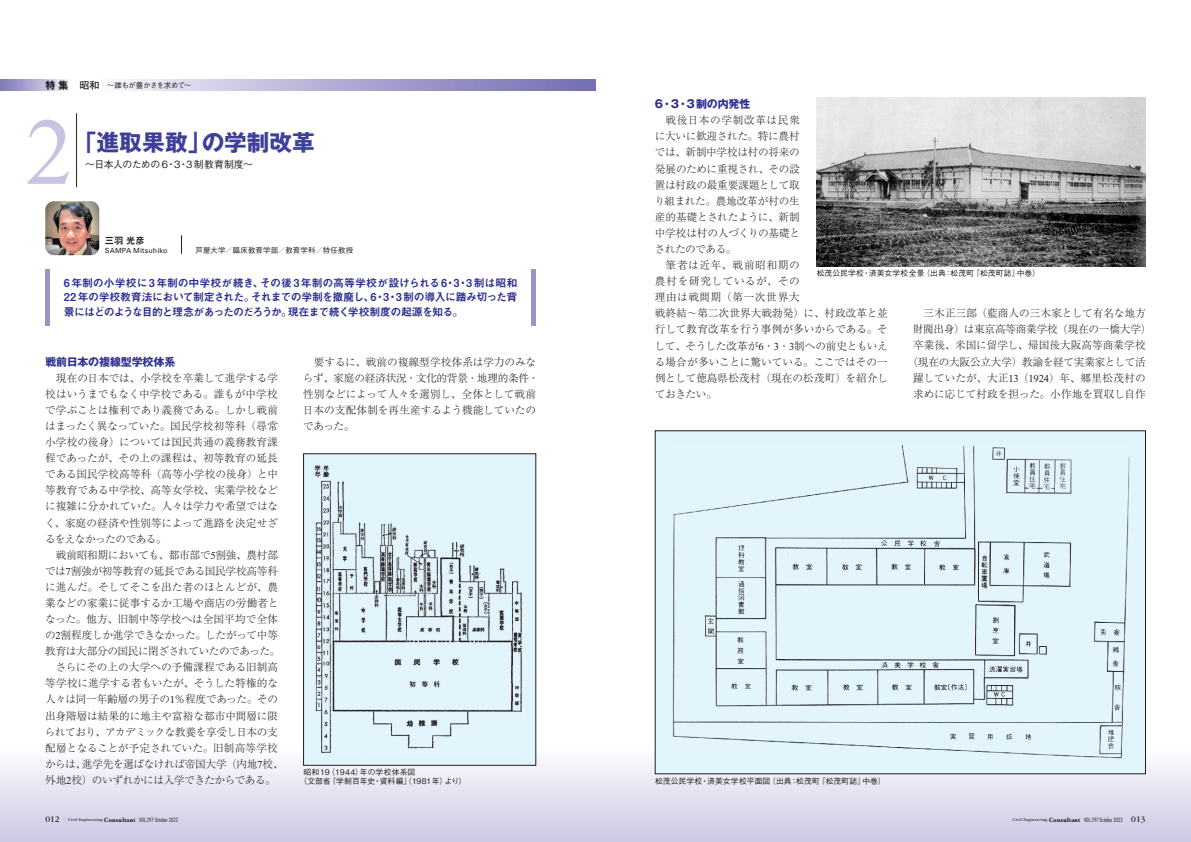
<style>
.page{position:relative;width:1191px;height:842px;background:#fff}
.page>*{position:absolute;margin:0;border:0;box-sizing:border-box;transform-origin:0 0}
.t1{font:95px "Times New Roman";color:#c6c4e1}
.t2{font:700 22.7px "Gothic MB101 Pro";letter-spacing:.005em;color:#3e3f99}
.t3{font:11px/14.2px "Midashi Go Pro MB31";letter-spacing:-.08em;color:#2e3092;text-align:justify}
.t4{font:700 11px "Gothic MB101 Pro";letter-spacing:-.01em;color:#2e3092}
.t5{font:300 10.6px/16.1px "Ryumin Pro";letter-spacing:-.01em;color:#231f20;text-align:justify}
.t6{font:300 10.6px "Ryumin Pro";letter-spacing:-.045em;color:#231f20}
.t7{font:300 10.6px "Ryumin Pro";letter-spacing:.015em;color:#231f20}
.t8{font:300 10.6px "Ryumin Pro";letter-spacing:-.03em;color:#231f20}
.t9{font:300 10.6px "Ryumin Pro";letter-spacing:-.04em;color:#231f20}
.t10{font:500 9.9px "Gothic BBB Pro";letter-spacing:-.04em;color:#231f20}
.t11{font:9.2px "Midashi Go Pro MB31";color:#231f20}
.t12{font:500 7.8px/8.5px "Gothic BBB Pro";letter-spacing:.015em;color:#231f20}
.t13{font:500 7.4px "Gothic BBB Pro";letter-spacing:.015em;color:#231f20}
.t14{font:500 7.4px "Gothic BBB Pro";letter-spacing:-.055em;color:#231f20}
.t15{font:7.1px "Univers";letter-spacing:.02em;color:#231f20}
.t16{font:300 condensed 5.7px "Futura";color:#231f20}
.s1{font-family:"Gothic MB101 Pro";font-weight:700;font-size:9.9px}
.s2{font-family:"Futo Go B101 Pro";font-weight:700;font-size:9.9px}
.s3{font-family:"Times New Roman";font-weight:400}
.s4{font-family:"Garamond";font-weight:400;font-stretch:normal;font-size:9px}
.s5{font-family:"Garamond";font-weight:400;font-stretch:normal;font-size:4.5px}
.s6{font-family:"Garamond BE";font-weight:700;font-stretch:normal;font-size:6px}
</style>
<div class="page">
<div style="left:0;top:748px;width:1191px;height:94px;background:linear-gradient(to bottom,#fcfcfc,#cac8e4)"></div>
<img style="left:45px;top:201px;width:54px;height:54px">
<hr style="left:76px;top:113px;width:1px;height:74px;background:#231f20">
<svg style="left:0;top:79px;width:67px;height:12px"></svg>
<svg style="left:122px;top:79px;width:473px;height:12px;background:#aeaad3"></svg>
<svg style="left:181px;top:235px;width:1px;height:19px"></svg>
<div style="left:45px;top:269px;width:5px;height:57px;background:#9a94c8"></div>
<div style="left:531px;top:269px;width:5px;height:57px;background:#9a94c8"></div>
<div style="left:303px;top:454px;width:233px;height:311px;background:#e1f4fc"></div>
<img style="left:314px;top:465px;width:209px;height:289px">
<div style="left:655px;top:431px;width:490px;height:343px;background:#e1f4fc"></div>
<img style="left:672px;top:444px;width:458px;height:315px">
<img style="left:816px;top:98px;width:329px;height:168px">
<p class="t14" style="left:45px;top:79px;width:147px"><span class="s1">特 集</span> <span class="s2">昭和</span>　〜誰もが豊かさを求めて〜</p>
<h1 class="t1" style="left:26px;top:100px;width:49px">2</h1>
<h2 class="t2" style="left:74px;top:124px;width:243px">「進取果敢」の学制改革</h2>
<p class="t10" style="left:85px;top:156px;width:170px">〜日本人のための 6・3・3 制教育制度〜</p>
<p class="t11" style="left:105px;top:233px;width:41px">三羽 光彦</p>
<p class="t15" style="left:105px;top:246px;width:64px">SAMPA Mitsuhiko</p>
<p class="t13" style="left:196px;top:244px;width:159px">芦屋大学／臨床教育学部／教育学科／特任教授</p>
<p class="t3" style="left:64px;top:275px;width:455px">6年制の小学校に3年制の中学校が続き、その後3年制の高等学校が設けられる6・3・3制は昭和22 年の学校教育法において制定された。それまでの学制を撤廃し、6・3・3 制の導入に踏み切った背景にはどのような目的と理念があったのだろうか。現在まで続く学校制度の起源を知る。</p>
<p class="t4" style="left:45px;top:352px;width:132px">戦前日本の複線型学校体系</p>
<p class="t5" style="left:45px;top:369px;width:235px;text-indent:11px">現在の日本では、小学校を卒業して進学する学校はいうまでもなく中学校である。誰もが中学校で学ぶことは権利であり義務である。しかし戦前はまったく異なっていた。国民学校初等科（尋常小学校の後身）については国民共通の義務教育課程であったが、その上の課程は、初等教育の延長である国民学校高等科（高等小学校の後身）と中等教育である中学校、高等女学校、実業学校などに複雑に分かれていた。人々は学力や希望ではなく、家庭の経済や性別等によって進路を決定せざるをえなかったのである。</p>
<p class="t5" style="left:56px;top:546px;width:224px">戦前昭和期においても、都市部で<span class="s3">5</span>割強、農村部</p>
<p class="t5" style="left:45px;top:562px;width:234px">では<span class="s3">7</span>割強が初等教育の延長である国民学校高等科</p>
<p class="t5" style="left:45px;top:578px;width:234px">に進んだ。そしてそこを出た者のほとんどが、農</p>
<p class="t5" style="left:45px;top:594px;width:235px">業などの家業に従事するか工場や商店の労働者と</p>
<p class="t5" style="left:45px;top:610px;width:234px">なった。他方、旧制中等学校へは全国平均で全体</p>
<p class="t5" style="left:45px;top:626px;width:234px">の<span class="s3">2</span>割程度しか進学できなかった。したがって中等</p>
<p class="t6" style="left:45px;top:643px;width:236px">教育は大部分の国民に閉ざされていたのであった。</p>
<p class="t5" style="left:56px;top:658px;width:224px">さらにその上の大学への予備課程である旧制高</p>
<p class="t5" style="left:45px;top:674px;width:234px">等学校に進学する者もいたが、そうした特権的な</p>
<p class="t5" style="left:45px;top:690px;width:234px">人々は同一年齢層の男子の<span class="s3">1</span>％程度であった。その</p>
<p class="t5" style="left:45px;top:707px;width:234px">出身階層は結果的に地主や富裕な都市中間層に限</p>
<p class="t6" style="left:45px;top:723px;width:234px">られており、アカデミックな教養を享受し日本の支</p>
<p class="t5" style="left:45px;top:739px;width:234px">配層となることが予定されていた。旧制高等学校</p>
<p class="t8" style="left:45px;top:755px;width:240px">からは、進学先を選ばなければ帝国大学（内地<span class="s3">7</span>校、</p>
<p class="t9" style="left:45px;top:771px;width:232px">外地<span class="s3">2</span>校）のいずれかには入学できたからである。</p>
<p class="t5" style="left:303px;top:353px;width:237px;text-align:left;text-indent:11px">要するに、戦前の複線型学校体系は学力のみならず、家庭の経済状況・文化的背景・地理的条件・性別などによって人々を選別し、全体として戦前日本の支配体制を再生産するよう機能していたのであった。</p>
<p class="t12" style="left:299px;top:767px;width:168px;text-indent:4px">昭和19（1944）年の学校体系図<br>（文部省『学制百年史・資料編』（1981年）より）</p>
<p class="t4" style="left:655px;top:95px;width:97px">6・3・3制の内発性</p>
<p class="t5" style="left:654px;top:111px;width:147px;text-indent:11px">戦後日本の学制改革は民衆に大いに歓迎された。特に農村では、新制中学校は村の将来の発展のために重視され、その設置は村政の最重要課題として取り組まれた。農地改革が村の生産的基礎とされたように、新制中学校は村の人づくりの基礎とされたのである。</p>
<p class="t5" style="left:654px;top:256px;width:235px;text-align:left;text-indent:11px">筆者は近年、戦前昭和期の<br>農村を研究しているが、その<br>理由は戦間期（第一次世界大<br>戦終結～第二次世界大戦勃発）に、村政改革と並行して教育改革を行う事例が多いからである。そして、そうした改革が<span class="s3">6</span>・<span class="s3">3</span>・<span class="s3">3</span>制への前史ともいえる場合が多いことに驚いている。ここではその一例として徳島県松茂村（現在の松茂町）を紹介しておきたい。</p>
<p class="t12" style="left:816px;top:268px;width:225px">松茂公民学校・済美女学校全景（出典：松茂町『松茂町誌』中巻）</p>
<p class="t5" style="left:923px;top:304px;width:224px">三木正三郎（藍商人の三木家として有名な地方</p>
<p class="t5" style="left:913px;top:320px;width:240px">財閥出身）は東京高等商業学校（現在の一橋大学）</p>
<p class="t5" style="left:913px;top:337px;width:234px">卒業後、米国に留学し、帰国後大阪高等商業学校</p>
<p class="t5" style="left:907px;top:353px;width:240px">（現在の大阪公立大学）教諭を経て実業家として活</p>
<p class="t7" style="left:913px;top:369px;width:234px">躍していたが、大正<span class="s3">13</span>（<span class="s3">1924</span>）年、郷里松茂村の</p>
<p class="t5" style="left:913px;top:385px;width:234px">求めに応じて村政を担った。小作地を買収し自作</p>
<p class="t12" style="left:655px;top:775px;width:232px">松茂公民学校・済美女学校平面図（出典：松茂町『松茂町誌』中巻）</p>
<p class="t16" style="left:45px;top:816px;width:134px"><span class="s4">012</span> <span class="s5">Civil Engineering</span> <span class="s6">Consultant</span> VOL.297 October 2022</p>
<p class="t16" style="left:1012px;top:816px;width:134px"><span class="s5">Civil Engineering</span> <span class="s6">Consultant</span> VOL.297 October 2022 <span class="s4">013</span></p>
</div>
